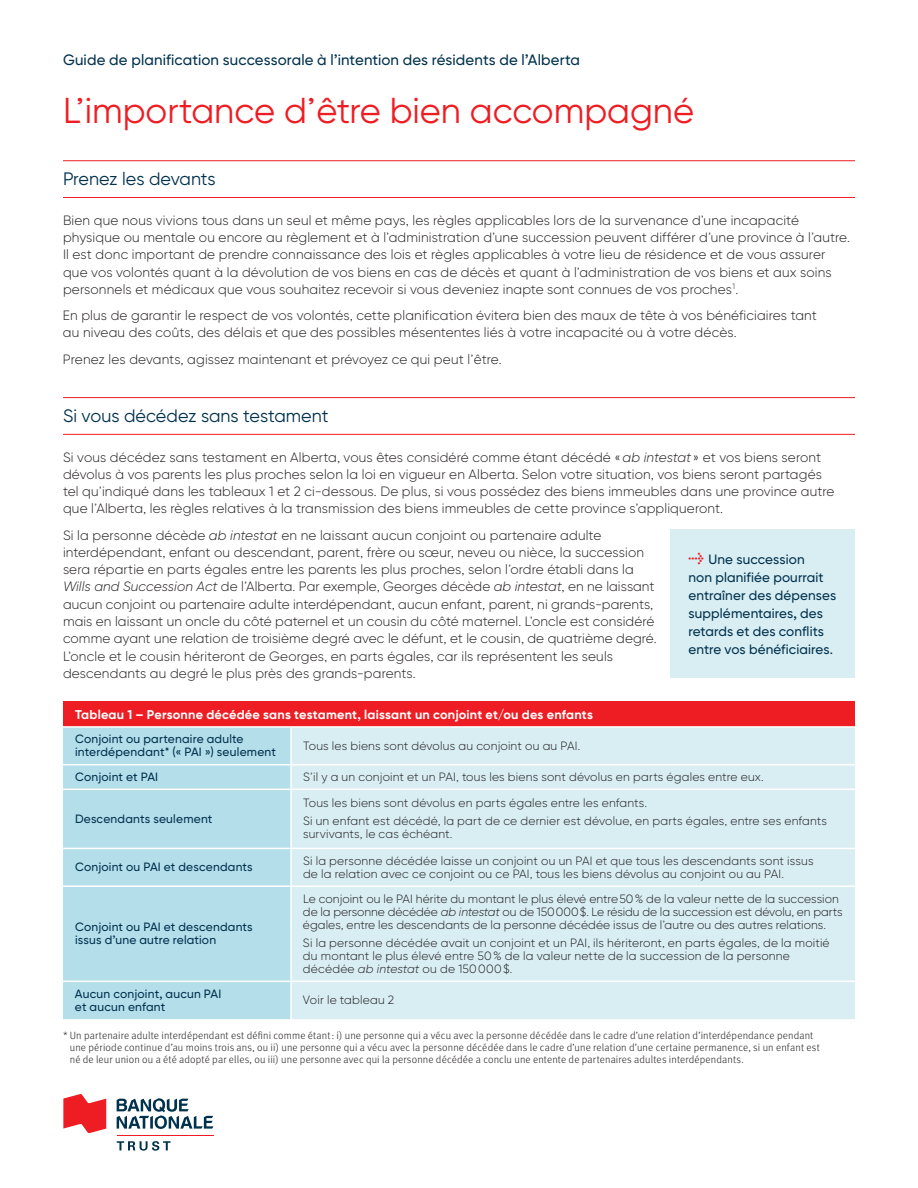
<style>
.page{position:relative;width:918px;height:1188px;background:#fff}
.page>*{position:absolute;margin:0;border:0;box-sizing:border-box;transform-origin:0 0}
.t1{font:36px "Gilroy BN";color:#ee1d23}
.t2{font:18px "Gilroy BN";color:#00314d}
.t3{font:500 15px "Gilroy BN";letter-spacing:.01em;color:#00314d}
.t4{font:300 13.5px/17.2px "Gilroy BN";letter-spacing:.01em;color:#231f20}
.t5{font:500 13.5px/18px "Gilroy BN";letter-spacing:.01em;color:#00314d}
.t6{font:700 12.75px "Gilroy BN";letter-spacing:.015em;color:#fff}
.t7{font:300 12px/13.2px "Gilroy BN";letter-spacing:.01em;color:#231f20}
.t8{font:500 12px/13.2px "Gilroy BN";letter-spacing:.015em;color:#00314d}
.t9{font:300 10.5px/12px "Meta OT";letter-spacing:.015em;color:#231f20}
.s1{font-style:italic}
.s2{font-family:"Meta Bold Expert";font-weight:400;font-size:12.75px;color:#ee1d23}
</style>
<div class="page">
<hr style="left:63px;top:397px;width:792px;height:1px;background:#ee1d23">
<hr style="left:63px;top:434px;width:792px;height:1px;background:#ee1d23">
<div style="left:63px;top:702px;width:792px;height:25px;background:#ee1d23"></div>
<div style="left:63px;top:728px;width:227px;height:291px;background:#b5deeb"></div>
<div style="left:292px;top:728px;width:563px;height:291px;background:#d9eef3"></div>
<hr style="left:63px;top:726px;width:228px;height:2px;background:#fff">
<hr style="left:291px;top:726px;width:564px;height:2px;background:#fff">
<hr style="left:63px;top:764px;width:228px;height:1px;background:#fff">
<hr style="left:291px;top:764px;width:564px;height:1px;background:#fff">
<hr style="left:63px;top:789px;width:228px;height:1px;background:#fff">
<hr style="left:291px;top:789px;width:564px;height:1px;background:#fff">
<hr style="left:63px;top:848px;width:228px;height:1px;background:#fff">
<hr style="left:291px;top:848px;width:564px;height:1px;background:#fff">
<hr style="left:63px;top:885px;width:228px;height:2px;background:#fff">
<hr style="left:291px;top:885px;width:564px;height:2px;background:#fff">
<hr style="left:63px;top:981px;width:228px;height:1px;background:#fff">
<hr style="left:291px;top:981px;width:564px;height:1px;background:#fff">
<hr style="left:63px;top:160px;width:792px;height:1px;background:#ee1d23">
<hr style="left:63px;top:197px;width:792px;height:1px;background:#ee1d23">
<div style="left:670px;top:529px;width:185px;height:149px;background:#d9eef3"></div>
<svg style="left:63px;top:1094px;width:43px;height:39px"></svg>
<svg style="left:117px;top:1098px;width:97px;height:31px"></svg>
<hr style="left:117px;top:1135px;width:97px;height:1px;background:#ee1d23">
<svg style="left:117px;top:1141px;width:54px;height:10px"></svg>
<p class="t3" style="left:63px;top:50px;width:518px">Guide de planification successorale à l’intention des résidents de l’Alberta</p>
<h1 class="t1" style="left:63px;top:89px;width:633px">L’importance d’être bien accompagné</h1>
<h2 class="t2" style="left:63px;top:168px;width:154px">Prenez les devants</h2>
<p class="t4" style="left:63px;top:211px;width:789px">Bien que nous vivions tous dans un seul et même pays, les règles applicables lors de la survenance d’une incapacité physique ou mentale ou encore au règlement et à l’administration d’une succession peuvent différer d’une province à l’autre.<br>Il est donc important de prendre connaissance des lois et règles applicables à votre lieu de résidence et de vous assurer que vos volontés quant à la dévolution de vos biens en cas de décès et quant à l’administration de vos biens et aux soins personnels et médicaux que vous souhaitez recevoir si vous deveniez inapte sont connues de vos proches<sup>1</sup>.</p>
<p class="t4" style="left:63px;top:307px;width:755px">En plus de garantir le respect de vos volontés, cette planification évitera bien des maux de tête à vos bénéficiaires tant au niveau des coûts, des délais et que des possibles mésententes liés à votre incapacité ou à votre décès.</p>
<p class="t4" style="left:63px;top:350px;width:440px">Prenez les devants, agissez maintenant et prévoyez ce qui peut l’être.</p>
<h2 class="t2" style="left:63px;top:405px;width:267px">Si vous décédez sans testament</h2>
<p class="t4" style="left:63px;top:448px;width:773px">Si vous décédez sans testament en Alberta, vous êtes considéré comme étant décédé «<span class="s1">ab intestat</span> » et vos biens seront dévolus à vos parents les plus proches selon la loi en vigueur en Alberta. Selon votre situation, vos biens seront partagés tel qu’indiqué dans les tableaux 1 et 2 ci-dessous. De plus, si vous possédez des biens immeubles dans une province autre que l’Alberta, les règles relatives à la transmission des biens immeubles de cette province s’appliqueront.</p>
<p class="t4" style="left:63px;top:526px;width:595px">Si la personne décède <span class="s1">ab intestat</span> en ne laissant aucun conjoint ou partenaire adulte interdépendant, enfant ou descendant, parent, frère ou sœur, neveu ou nièce, la succession sera répartie en parts égales entre les parents les plus proches, selon l’ordre établi dans la <span class="s1">Wills and Succession Act</span> de l’Alberta. Par exemple, Georges décède <span class="s1">ab intestat</span>, en ne laissant aucun conjoint ou partenaire adulte interdépendant, aucun enfant, parent, ni grands-parents, mais en laissant un oncle du côté paternel et un cousin du côté maternel. L’oncle est considéré comme ayant une relation de troisième degré avec le défunt, et le cousin, de quatrième degré.<br>L’oncle et le cousin hériteront de Georges, en parts égales, car ils représentent les seuls descendants au degré le plus près des grands-parents.</p>
<p class="t6" style="left:75px;top:706px;width:519px">Tableau 1 – Personne décédée sans testament, laissant un conjoint et/ou des enfants</p>
<p class="t8" style="left:75px;top:732px;width:203px">Conjoint ou partenaire adulte interdépendant* (« PAI ») seulement</p>
<p class="t7" style="left:303px;top:739px;width:279px">Tous les biens sont dévolus au conjoint ou au PAI.</p>
<p class="t8" style="left:75px;top:770px;width:85px">Conjoint et PAI</p>
<p class="t7" style="left:303px;top:770px;width:462px">S’il y a un conjoint et un PAI, tous les biens sont dévolus en parts égales entre eux.</p>
<p class="t8" style="left:75px;top:812px;width:139px">Descendants seulement</p>
<p class="t5" style="left:688px;top:550px;width:149px"><span class="s2">l</span> Une succession<br>non planifiée pourrait entraîner des dépenses supplémentaires, des retards et des conflits entre vos bénéficiaires.</p>
<p class="t7" style="left:303px;top:794px;width:526px;line-height:17.7px">Tous les biens sont dévolus en parts égales entre les enfants.<br>Si un enfant est décédé, la part de ce dernier est dévolue, en parts égales, entre ses enfants</p>
<p class="t7" style="left:303px;top:827px;width:151px">survivants, le cas échéant.</p>
<p class="t8" style="left:75px;top:860px;width:179px">Conjoint ou PAI et descendants</p>
<p class="t7" style="left:303px;top:854px;width:512px">Si la personne décédée laisse un conjoint ou un PAI et que tous les descendants sont issus de la relation avec ce conjoint ou ce PAI, tous les biens dévolus au conjoint ou au PAI.</p>
<p class="t8" style="left:75px;top:920px;width:179px">Conjoint ou PAI et descendants issus d’une autre relation</p>
<p class="t7" style="left:303px;top:892px;width:541px">Le conjoint ou le PAI hérite du montant le plus élevé entre50% de la valeur nette de la succession de la personne décédée <span class="s1">ab intestat</span> ou de 150000$. Le résidu de la succession est dévolu, en parts égales, entre les descendants de la personne décédée issus de l’autre ou des autres relations.</p>
<p class="t7" style="left:303px;top:936px;width:528px">Si la personne décédée avait un conjoint et un PAI, ils hériteront, en parts égales, de la moitié du montant le plus élevé entre 50% de la valeur nette de la succession de la personne décédée <span class="s1">ab intestat</span> ou de 150000$.</p>
<p class="t8" style="left:75px;top:987px;width:148px">Aucun conjoint, aucun PAI et aucun enfant</p>
<p class="t7" style="left:303px;top:993px;width:93px">Voir le tableau 2</p>
<p class="t9" style="left:70px;top:1029px;width:752px;text-indent:-7px">* Un partenaire adulte interdépendant est défini comme étant: i) une personne qui a vécu avec la personne décédée dans le cadre d’une relation d’interdépendance pendant une période continue d’au moins trois ans, ou ii) une personne qui a vécu avec la personne décédée dans le cadre d’une relation d’une certaine permanence, si un enfant est né de leur union ou a été adopté par elles, ou iii) une personne avec qui la personne décédée a conclu une entente de partenaires adultes interdépendants.</p>
</div>
